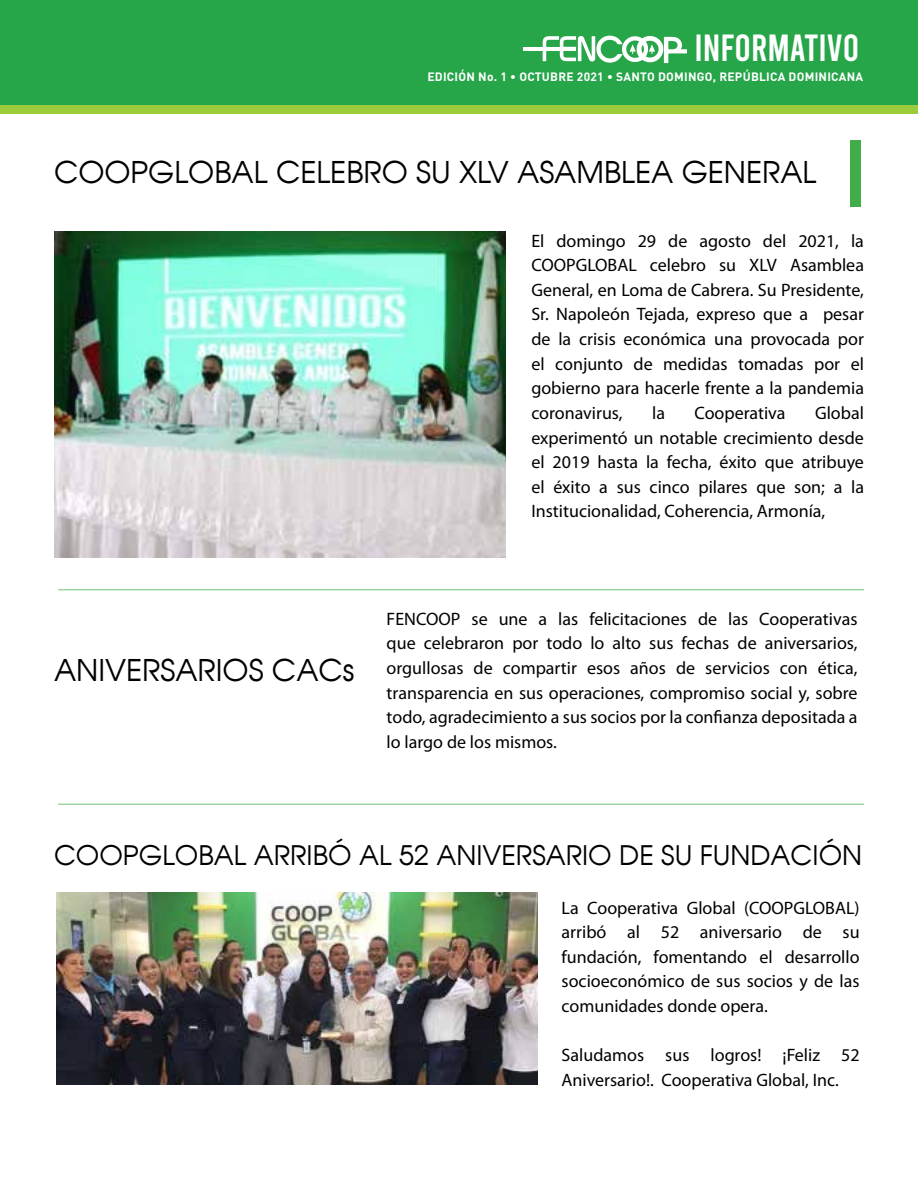
<style>
.page{position:relative;width:918px;height:1188px;background:#fff}
.page>*{position:absolute;margin:0;border:0;box-sizing:border-box;transform-origin:0 0}
.t1{font:37.65px "Bebas";color:#fff}
.t2{font:30px "Avalon Plain";color:#000}
.t3{font:27px "Avalon Plain";color:#000}
.t4{font:18px/24.6px "Myriad Pro";color:#000;text-align:justify}
.t5{font:700 12px "DIN";letter-spacing:.02em;color:#fff}
</style>
<div class="page">
<div style="left:0;top:0;width:918px;height:105px;background:#27a549"></div>
<div style="left:0;top:105px;width:918px;height:8px;background:#9ccb3b"></div>
<hr style="left:523px;top:47px;width:53px;height:4px;background:#fff">
<svg style="left:543px;top:35px;width:144px;height:29px"></svg>
<img style="left:54px;top:231px;width:451px;height:327px">
<div style="left:850px;top:140px;width:11px;height:67px;background:#41ad49"></div>
<hr style="left:58px;top:589px;width:806px;height:1px;background:#41ad49">
<hr style="left:58px;top:804px;width:806px;height:1px;background:#41ad49">
<img style="left:57px;top:893px;width:481px;height:191px">
<h1 class="t1" style="left:694px;top:29px;width:166px">INFORMATIVO</h1>
<p class="t5" style="left:427px;top:69px;width:437px">EDICIÓN No. 1 • OCTUBRE 2021 • SANTO DOMINGO, REPÚBLICA DOMINICANA</p>
<h2 class="t2" style="left:54px;top:154px;width:764px">COOPGLOBAL CELEBRO SU XLV ASAMBLEA GENERAL</h2>
<p class="t4" style="left:531px;top:228px;width:334px">El domingo 29 de agosto del 2021, la COOPGLOBAL celebro su XLV Asamblea General, en Loma de Cabrera. Su Presidente, Sr. Napoleón Tejada, expreso que a pesar de la crisis económica una provocada por el conjunto de medidas tomadas por el gobierno para hacerle frente a la pandemia coronavirus,</p>
<p class="t4" style="left:531px;top:400px;width:334px;text-indent:284px">Global experimentó un notable crecimiento desde el 2019 hasta la fecha, éxito que atribuye el éxito a sus cinco pilares que son; a la Institucionalidad, Coherencia, Armonía,</p>
<p class="t4" style="left:652px;top:400px;width:14px">la</p>
<p class="t4" style="left:694px;top:400px;width:93px">Cooperativa</p>
<h2 class="t2" style="left:54px;top:652px;width:302px">ANIVERSARIOS CACs</h2>
<p class="t4" style="left:387px;top:606px;width:472px">FENCOOP se une a las felicitaciones de las Cooperativas que celebraron por todo lo alto sus fechas de aniversarios, orgullosas de compartir esos años de servicios con ética, transparencia en sus operaciones, compromiso social y, sobre todo, agradecimiento a sus socios por la confianza depositada a lo largo de los mismos.</p>
<h3 class="t3" style="left:54px;top:838px;width:810px">COOPGLOBAL ARRIBÓ AL 52 ANIVERSARIO DE SU FUNDACIÓN</h3>
<p class="t4" style="left:562px;top:895px;width:300px">La Cooperativa Global (COOPGLOBAL) arribó al 52 aniversario de su fundación, fomentando el desarrollo socioeconómico de sus socios y de las comunidades donde opera.</p>
<p class="t4" style="left:562px;top:1043px;width:300px">Saludamos sus logros! ¡Feliz 52<br>Aniversario!. Cooperativa Global, Inc.</p>
</div>
